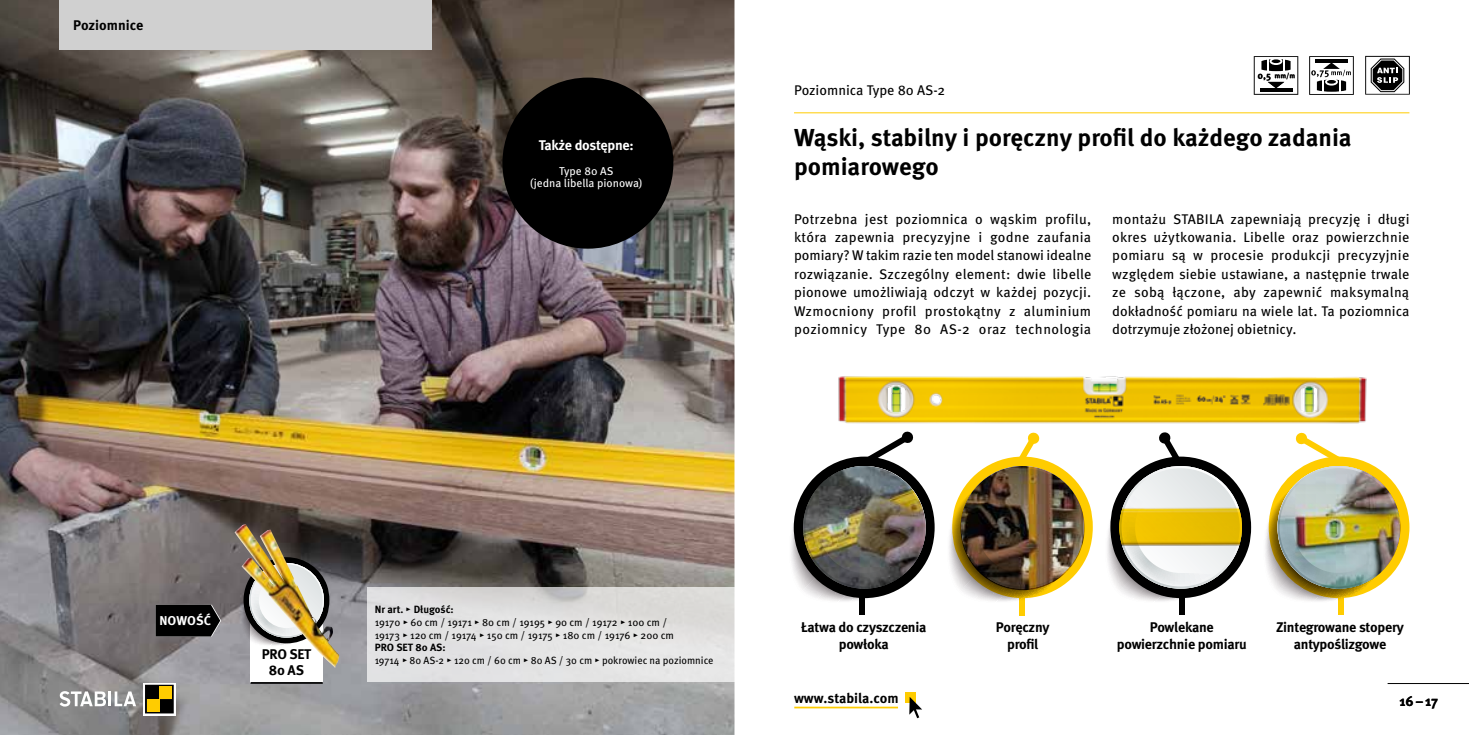
<style>
.page{position:relative;width:1469px;height:735px;background:#fff}
.page>*{position:absolute;margin:0;border:0;box-sizing:border-box;transform-origin:0 0}
.t1{font:700 24.5px/29.4px "Meta Pro";letter-spacing:-.005em;color:#000}
.t2{font:14px/18.4px "Meta Pro";letter-spacing:.005em;color:#000;text-align:justify}
.t3{font:700 14px/16.8px "Meta Pro";letter-spacing:-.02em;color:#000;text-align:center}
.t4{font:700 14px "Meta Pro";letter-spacing:-.025em;color:#fff}
.t5{font:700 14px "Meta Pro";color:#000}
.t6{font:700 12.78px "Meta Pro";color:#fff}
.t7{font:11.38px/12.2px "Meta Pro";color:#fff;text-align:center}
.t8{font:10.5px/12.6px "Meta Pro";color:#000}
.t9{font:700 10.5px "Meta Pro";color:#000}
.t10{font:700 7.17px "Meta Pro";color:#000}
.s1{font-size:9.62px}
</style>
<div class="page">
<hr style="left:1387px;top:682px;width:81px;height:1px;background:#000">
<div style="left:905px;top:691px;width:10px;height:11px;background:#fc0"></div>
<svg style="left:909px;top:696px;width:13px;height:21px"></svg>
<hr style="left:794px;top:706px;width:104px;height:2px;background:#fc0">
<div style="left:1018px;top:482px;width:6px;height:132px;background:#fc0"></div>
<div style="left:1178px;top:505px;width:6px;height:109px;background:#000"></div>
<div style="left:859px;top:505px;width:6px;height:109px;background:#000"></div>
<div style="left:1338px;top:505px;width:6px;height:109px;background:#fc0"></div>
<svg style="left:791px;top:431px;width:143px;height:170px"></svg>
<svg style="left:949px;top:432px;width:143px;height:173px"></svg>
<svg style="left:1107px;top:432px;width:144px;height:173px"></svg>
<svg style="left:1265px;top:432px;width:144px;height:169px"></svg>
<img style="left:838px;top:376px;width:529px;height:48px">
<hr style="left:794px;top:112px;width:615px;height:1px;background:#fc0">
<img style="left:1277px;top:465px;width:123px;height:123px;border-radius:61px">
<img style="left:960px;top:465px;width:124px;height:125px;border-radius:62px">
<img style="left:801px;top:465px;width:124px;height:125px;border-radius:62px">
<img style="left:1118px;top:479px;width:124px;height:94px">
<svg style="left:1309px;top:56px;width:44px;height:39px"></svg>
<svg style="left:1365px;top:56px;width:44px;height:39px"></svg>
<svg style="left:1253px;top:56px;width:45px;height:39px"></svg>
<img style="left:0;top:0;width:734px;height:734px">
<div style="left:250px;top:614px;width:72px;height:68px;background:#fff"></div>
<hr style="left:250px;top:681px;width:73px;height:2px;background:#000">
<img style="left:234px;top:523px;width:105px;height:144px">
<svg style="left:156px;top:604px;width:65px;height:32px;background:#0f0f0f"></svg>
<div style="left:367px;top:587px;width:367px;height:94px;background:linear-gradient(to bottom,#dad9d7,#e7e8e9)"></div>
<div style="left:60px;top:0;width:372px;height:50px;background:#d0d0d0"></div>
<hr style="left:108px;top:691px;width:3px;height:14px;background:#fff">
<svg style="left:115px;top:691px;width:21px;height:14px"></svg>
<svg style="left:60px;top:690px;width:46px;height:16px"></svg>
<svg style="left:143px;top:682px;width:33px;height:33px"></svg>
<svg style="left:145px;top:684px;width:29px;height:29px"></svg>
<div style="left:159px;top:686px;width:13px;height:12px;background:#fc0"></div>
<div style="left:147px;top:698px;width:12px;height:13px;background:#fc0"></div>
<p class="t5" style="left:73px;top:15px;width:72px">Poziomnice</p>
<p class="t4" style="left:538px;top:134px;width:97px">Także dostępne:</p>
<p class="t7" style="left:530px;top:164px;width:114px">Type 80 AS<br>(jedna libella pionowa)</p>
<p class="t2" style="left:794px;top:80px;width:153px">Poziomnica Type 80 AS-2</p>
<p class="t10" style="left:1257px;top:70px;width:39px"><span class="s1">0,5</span> mm/m</p>
<h1 class="t1" style="left:794px;top:121px;width:559px">Wąski, stabilny i poręczny profil do każdego zadania pomiarowego</h1>
<p class="t2" style="left:794px;top:208px;width:299px">Potrzebna jest poziomnica o wąskim profilu, która zapewnia precyzyjne i godne zaufania pomiary? W takim razie ten model stanowi idealne rozwiązanie. Szczególny element: dwie libelle pionowe umożliwiają odczyt w każdej pozycji.<br>Wzmocniony profil prostokątny z aluminium poziomnicy Type 80 AS-2 oraz technologia</p>
<p class="t2" style="left:1112px;top:208px;width:299px">montażu STABILA zapewniają precyzję i długi okres użytkowania. Libelle oraz powierzchnie pomiaru są w procesie produkcji precyzyjnie względem siebie ustawiane, a następnie trwale ze sobą łączone, aby zapewnić maksymalną dokładność pomiaru na wiele lat. Ta poziomnica dotrzymuje złożonej obietnicy.</p>
<p class="t6" style="left:159px;top:610px;width:53px">NOWOŚĆ</p>
<p class="t3" style="left:262px;top:644px;width:51px">PRO SET<br>80 AS</p>
<p class="t9" style="left:375px;top:601px;width:81px">Nr art. ▸ Długość:</p>
<p class="t8" style="left:375px;top:615px;width:301px">19170 ▸ 60 cm / 19171 ▸ 80 cm / 19195 ▸ 90 cm / 19172 ▸ 100 cm /<br>19173 ▸ 120 cm / 19174 ▸ 150 cm / 19175 ▸ 180 cm / 19176 ▸ 200 cm</p>
<p class="t9" style="left:375px;top:639px;width:73px">PRO SET 80 AS:</p>
<p class="t8" style="left:375px;top:652px;width:340px">19714 ▸ 80 AS-2 ▸ 120 cm / 60 cm ▸ 80 AS / 30 cm ▸ pokrowiec na poziomnice</p>
<p class="t3" style="left:801px;top:617px;width:127px">Łatwa do czyszczenia powłoka</p>
<p class="t3" style="left:996px;top:617px;width:55px">Poręczny profil</p>
<p class="t3" style="left:1116px;top:617px;width:131px">Powlekane powierzchnie pomiaru</p>
<p class="t3" style="left:1276px;top:617px;width:129px">Zintegrowane stopery antypoślizgowe</p>
<p class="t3" style="left:794px;top:688px;width:106px">www.stabila.com</p>
<p class="t3" style="left:1399px;top:691px;width:40px">16–17</p>
</div>
